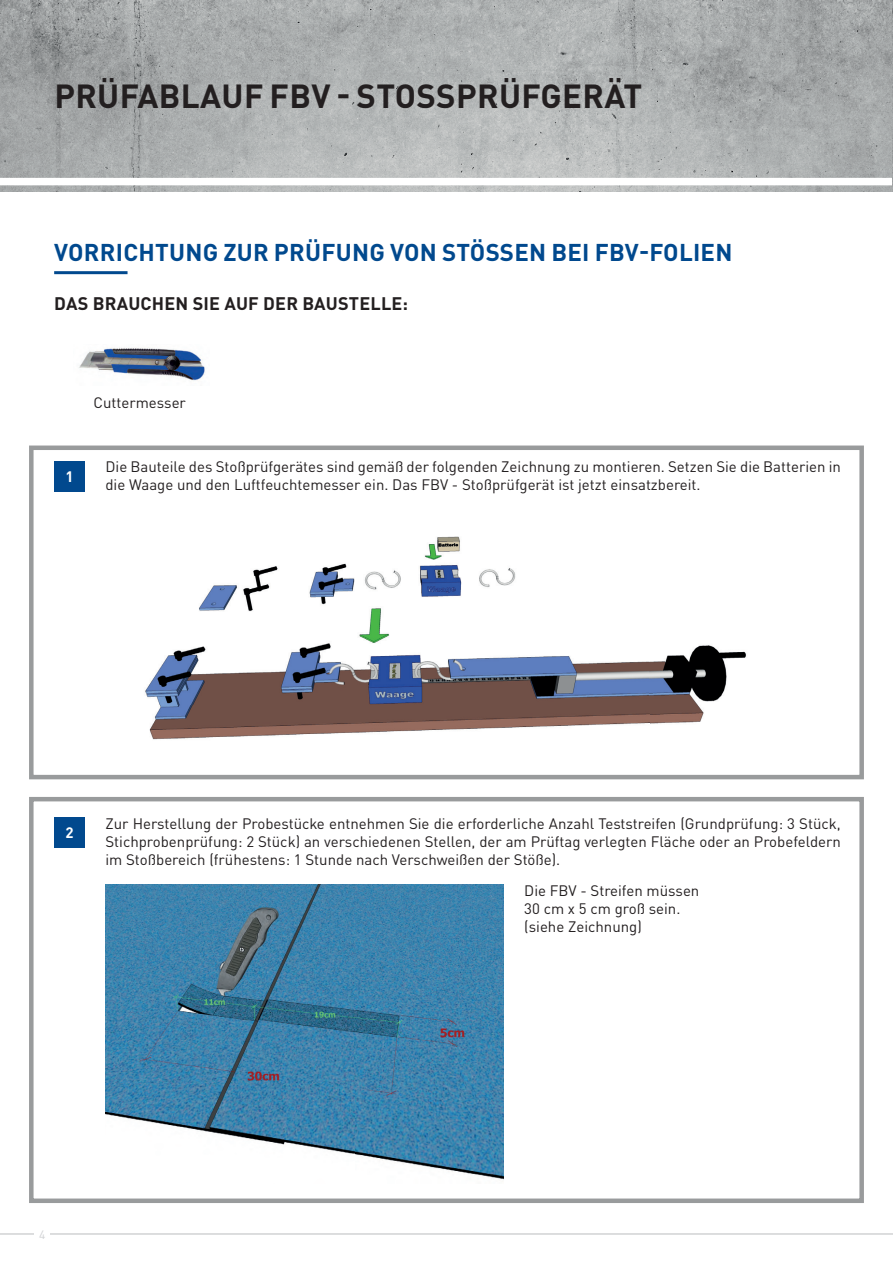
<style>
.page{position:relative;width:893px;height:1263px;background:#fff}
.page>*{position:absolute;margin:0;border:0;box-sizing:border-box;transform-origin:0 0}
.t1{font:700 33px "DINOT";letter-spacing:.01em;color:#231f20}
.t2{font:700 24px "DINOT";letter-spacing:.01em;color:#01498e}
.t3{font:700 18px "DINOT";letter-spacing:.01em;color:#231f20}
.t4{font:15px/18px "DINOT";color:#231f20}
.t5{font:700 15px "DINOT";color:#fff}
.t6{font:12px "DINOT";color:#d1d2d4}
</style>
<div class="page">
<img style="left:0;top:0;width:893px;height:191px">
<div style="left:0;top:178px;width:893px;height:7px;background:#fff"></div>
<hr style="left:54px;top:271px;width:74px;height:3px;background:#01498e">
<hr style="left:0;top:1233px;width:893px;height:2px;background:#d1d2d4">
<div style="left:34px;top:1226px;width:16px;height:16px;background:#fff"></div>
<img style="left:79px;top:347px;width:126px;height:34px">
<div style="left:54px;top:461px;width:31px;height:31px;background:#01498e"></div>
<img style="left:145px;top:536px;width:601px;height:204px">
<div style="left:54px;top:817px;width:31px;height:31px;background:#01498e"></div>
<img style="left:105px;top:884px;width:399px;height:296px">
<div style="left:29px;top:445px;width:835px;height:334px;border:4px solid #999b9c"></div>
<div style="left:29px;top:797px;width:835px;height:406px;border:4px solid #999b9c"></div>
<h1 class="t1" style="left:54px;top:75px;width:590px">PRÜFABLAUF FBV - STOSSPRÜFGERÄT</h1>
<h2 class="t2" style="left:54px;top:237px;width:680px">VORRICHTUNG ZUR PRÜFUNG VON STÖSSEN BEI FBV-FOLIEN</h2>
<p class="t3" style="left:54px;top:291px;width:355px">DAS BRAUCHEN SIE AUF DER BAUSTELLE:</p>
<p class="t5" style="left:65px;top:467px;width:10px">1</p>
<p class="t4" style="left:94px;top:393px;width:94px">Cuttermesser</p>
<p class="t4" style="left:105px;top:458px;width:737px">Die Bauteile des Stoßprüfgerätes sind gemäß der folgenden Zeichnung zu montieren. Setzen Sie die Batterien in die Waage und den Luftfeuchtemesser ein. Das FBV - Stoßprüfgerät ist jetzt einsatzbereit.</p>
<p class="t5" style="left:65px;top:823px;width:10px">2</p>
<p class="t4" style="left:105px;top:814px;width:737px;text-align:justify">Zur Herstellung der Probestücke entnehmen Sie die erforderliche Anzahl Teststreifen (Grundprüfung: 3 Stück, Stichprobenprüfung: 2 Stück) an verschiedenen Stellen, der am Prüftag verlegten Fläche oder an Probefeldern im Stoßbereich (frühestens: 1 Stunde nach Verschweißen der Stöße).</p>
<p class="t4" style="left:524px;top:881px;width:177px">Die FBV - Streifen müssen<br>30 cm x 5 cm groß sein. (siehe Zeichnung)</p>
<p class="t6" style="left:39px;top:1227px;width:8px">4</p>
</div>
